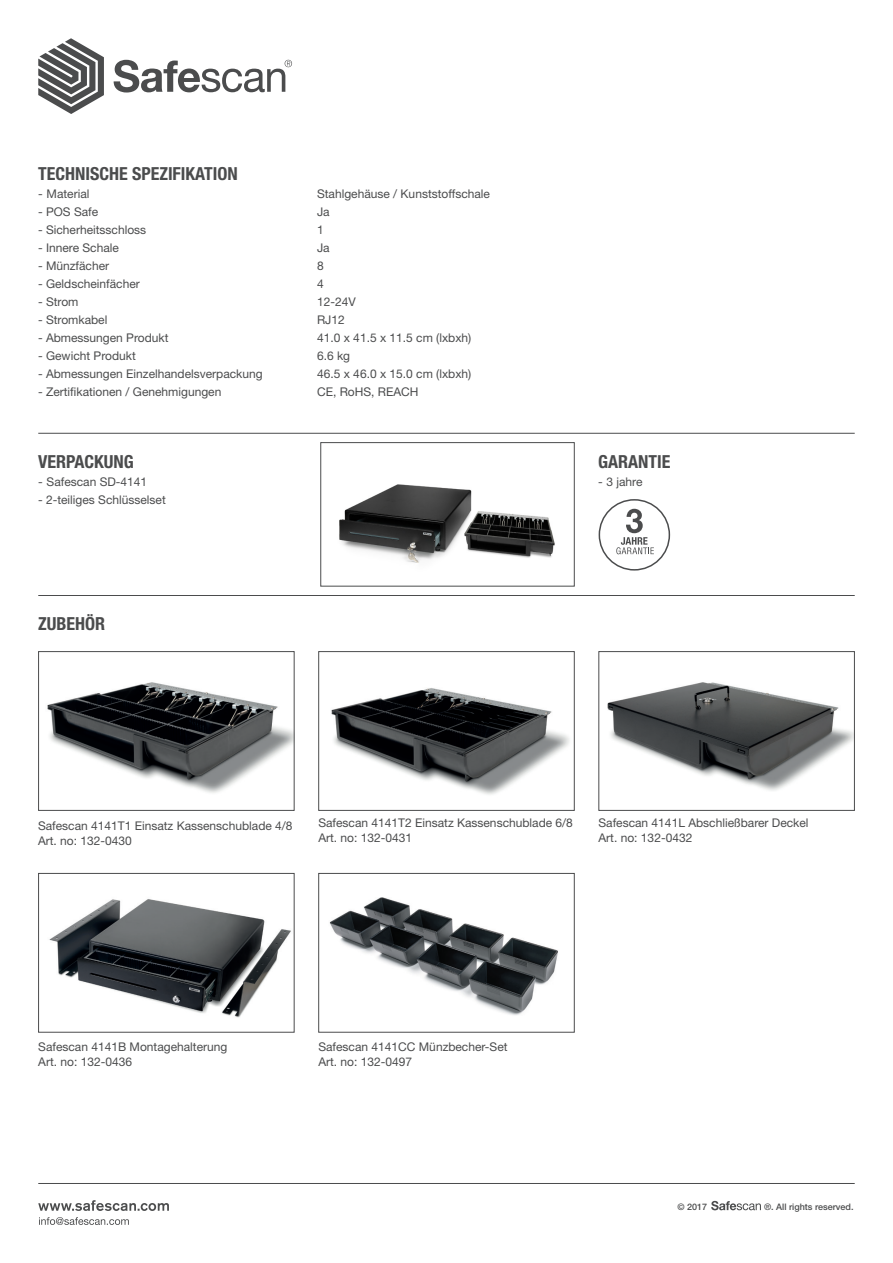
<style>
.page{position:relative;width:893px;height:1263px;background:#fff}
.page>*{position:absolute;margin:0;border:0;box-sizing:border-box;transform-origin:0 0}
.t1{font:700 condensed 18px "Helvetica Neue LT Std";color:#4b4c4d}
.t2{font:12px "Helvetica Neue LT Std";color:#4b4c4d}
.Art_no{font:500 9px "Helvetica Neue LT Std";color:#4b4c4d}
</style>
<div class="page">
<hr style="left:38px;top:433px;width:817px;height:1px;background:#4b4c4d">
<hr style="left:38px;top:1183px;width:817px;height:1px;background:#4b4c4d">
<hr style="left:38px;top:595px;width:817px;height:1px;background:#4b4c4d">
<svg style="left:38px;top:1200px;width:131px;height:11px"></svg>
<svg style="left:39px;top:1217px;width:90px;height:8px"></svg>
<svg style="left:38px;top:38px;width:66px;height:76px"></svg>
<svg style="left:114px;top:60px;width:178px;height:33px"></svg>
<svg style="left:711px;top:1201px;width:50px;height:9px"></svg>
<img style="left:329px;top:897px;width:229px;height:118px">
<div style="left:319px;top:873px;width:255px;height:159px;border:1px solid #4b4c4d"></div>
<img style="left:607px;top:682px;width:245px;height:109px">
<div style="left:599px;top:651px;width:255px;height:159px;border:1px solid #4b4c4d"></div>
<img style="left:47px;top:682px;width:245px;height:111px">
<div style="left:38px;top:651px;width:256px;height:159px;border:1px solid #4b4c4d"></div>
<img style="left:331px;top:688px;width:239px;height:107px">
<div style="left:319px;top:651px;width:255px;height:159px;border:1px solid #4b4c4d"></div>
<img style="left:49px;top:899px;width:242px;height:119px">
<div style="left:38px;top:873px;width:256px;height:159px;border:1px solid #4b4c4d"></div>
<img style="left:339px;top:484px;width:216px;height:79px">
<div style="left:321px;top:442px;width:253px;height:144px;border:1px solid #4b4c4d"></div>
<div style="left:599px;top:499px;width:71px;height:72px;border:2px solid #4b4c4d;border-radius:50%"></div>
<svg style="left:616px;top:509px;width:38px;height:45px"></svg>
<p class="t1" style="left:38px;top:163px;width:201px">TECHNISCHE SPEZIFIKATION</p>
<p class="t2" style="left:38px;top:187px;width:53px">- Material</p>
<p class="t2" style="left:317px;top:187px;width:174px">Stahlgehäuse / Kunststoffschale</p>
<p class="t2" style="left:38px;top:205px;width:62px">- POS Safe</p>
<p class="t2" style="left:317px;top:205px;width:14px">Ja</p>
<p class="t2" style="left:38px;top:223px;width:110px">- Sicherheitsschloss</p>
<p class="t2" style="left:317px;top:223px;width:8px">1</p>
<p class="t2" style="left:38px;top:241px;width:82px">- Innere Schale</p>
<p class="t2" style="left:317px;top:241px;width:14px">Ja</p>
<p class="t2" style="left:38px;top:259px;width:73px">- Münzfächer</p>
<p class="t2" style="left:317px;top:259px;width:8px">8</p>
<p class="t2" style="left:38px;top:277px;width:103px">- Geldscheinfächer</p>
<p class="t2" style="left:317px;top:277px;width:8px">4</p>
<p class="t2" style="left:38px;top:295px;width:42px">- Strom</p>
<p class="t2" style="left:317px;top:295px;width:40px">12-24V</p>
<p class="t2" style="left:38px;top:313px;width:71px">- Stromkabel</p>
<p class="t2" style="left:317px;top:313px;width:29px">RJ12</p>
<p class="t2" style="left:38px;top:331px;width:132px">- Abmessungen Produkt</p>
<p class="t2" style="left:317px;top:331px;width:156px">41.0 x 41.5 x 11.5 cm (lxbxh)</p>
<p class="t2" style="left:38px;top:349px;width:99px">- Gewicht Produkt</p>
<p class="t2" style="left:317px;top:349px;width:35px">6.6 kg</p>
<p class="t2" style="left:38px;top:367px;width:226px">- Abmessungen Einzelhandelsverpackung</p>
<p class="t2" style="left:317px;top:367px;width:156px">46.5 x 46.0 x 15.0 cm (lxbxh)</p>
<p class="t2" style="left:38px;top:385px;width:185px">- Zertifikationen / Genehmigungen</p>
<p class="t2" style="left:317px;top:385px;width:103px">CE, RoHS, REACH</p>
<p class="t1" style="left:38px;top:451px;width:97px">VERPACKUNG</p>
<p class="t2" style="left:38px;top:475px;width:111px">- Safescan SD-4141</p>
<p class="t2" style="left:38px;top:493px;width:129px">- 2-teiliges Schlüsselset</p>
<p class="t1" style="left:38px;top:613px;width:69px">ZUBEHÖR</p>
<p class="t1" style="left:598px;top:451px;width:74px">GARANTIE</p>
<p class="t2" style="left:598px;top:475px;width:46px">- 3 jahre</p>
<p class="t2" style="left:38px;top:819px;width:256px">Safescan 4141T1 Einsatz Kassenschublade 4/8</p>
<p class="t2" style="left:38px;top:834px;width:95px">Art. no: 132-0430</p>
<p class="t2" style="left:318px;top:816px;width:256px">Safescan 4141T2 Einsatz Kassenschublade 6/8</p>
<p class="t2" style="left:318px;top:831px;width:95px">Art. no: 132-0431</p>
<p class="t2" style="left:598px;top:816px;width:212px">Safescan 4141L Abschließbarer Deckel</p>
<p class="t2" style="left:598px;top:831px;width:95px">Art. no: 132-0432</p>
<p class="t2" style="left:38px;top:1039px;width:191px">Safescan 4141B Montagehalterung</p>
<p class="t2" style="left:38px;top:1054px;width:95px">Art. no: 132-0436</p>
<p class="t2" style="left:318px;top:1039px;width:191px">Safescan 4141CC Münzbecher-Set</p>
<p class="t2" style="left:318px;top:1054px;width:95px">Art. no: 132-0497</p>
<p class="Art_no" style="left:678px;top:1202px;width:31px">© 2017</p>
<p class="Art_no" style="left:764px;top:1202px;width:91px">®. All rights reserved.</p>
</div>
